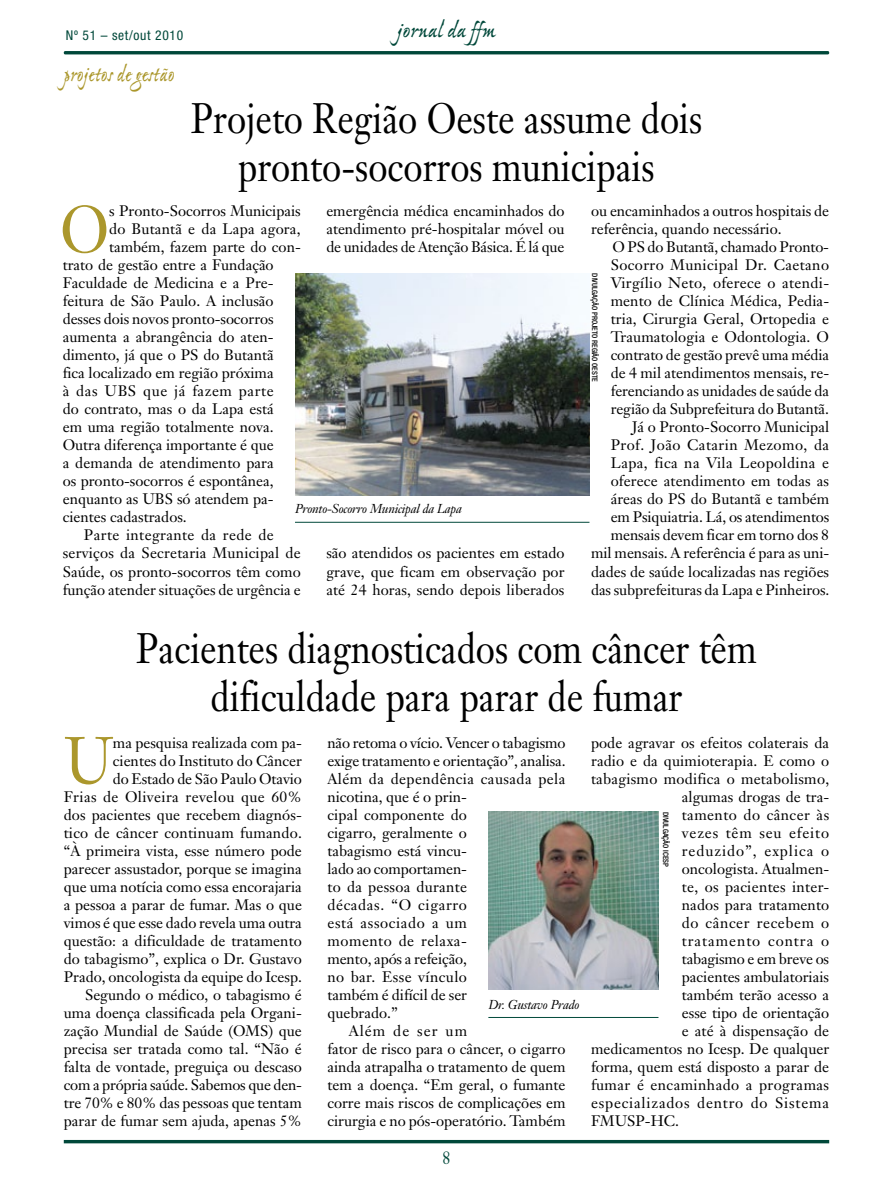
<style>
.page{position:relative;width:893px;height:1191px;background:#fff}
.page>*{position:absolute;margin:0;border:0;box-sizing:border-box;transform-origin:0 0}
.t1{font:65.55px "Janson Text";color:#ab972c;scale:.9 1}
.t2{font:42px/48px "Janson Text";color:#000;text-align:center;scale:.85 1}
.t3{font:24px "Ex Ponto MM 450";letter-spacing:.015em;color:#ab972c;scale:.85 1}
.t4{font:24px "Ex Ponto MM 450";letter-spacing:.01em;color:#00483a}
.t5{font:18px "Janson Text";color:#00483a;scale:.85 1}
.t6{font:15px/18px "Janson Text";color:#000;text-align:justify}
.t7{font:15px "Janson Text";letter-spacing:.025em;color:#000}
.t8{font:15px "Janson Text";letter-spacing:.04em;color:#000}
.t9{font:15px "Janson Text";letter-spacing:.055em;color:#000}
.t10{font:15px "Janson Text";letter-spacing:.03em;color:#000}
.t11{font:15px "Janson Text";letter-spacing:.035em;color:#000}
.t12{font:15px "Janson Text";letter-spacing:.065em;color:#000}
.t13{font:15px "Janson Text";letter-spacing:.02em;color:#000}
.t14{font:15px "Janson Text";letter-spacing:.07em;color:#000}
.t15{font:condensed 13.5px "Helvetica Neue";letter-spacing:.05em;color:#00483a}
.t16{font:italic 12.75px "Janson Text";letter-spacing:-.015em;color:#000}
.t17{font:500 condensed 7.5px "Helvetica Neue";color:#000}
</style>
<div class="page">
<svg style="left:63px;top:1139px;width:767px;height:5px"></svg>
<hr style="left:64px;top:51px;width:765px;height:3px;background:#00483a">
<hr style="left:295px;top:522px;width:294px;height:1px;background:#00483a">
<img style="left:295px;top:273px;width:294px;height:222px">
<hr style="left:488px;top:1017px;width:170px;height:1px;background:#00483a">
<img style="left:488px;top:811px;width:170px;height:179px">
<p class="t15" style="left:66px;top:28px;width:119px">Nº 51 – set/out 2010</p>
<h3 class="t4" style="left:397px;top:18px;width:99px">jornal da ffm</h3>
<h3 class="t3" style="left:64px;top:62px;width:131px">projetos de gestão</h3>
<h2 class="t2" style="left:191px;top:94px;width:603px">Projeto Região Oeste assume dois pronto-socorros municipais</h2>
<p class="t6" style="left:326px;top:202px;width:240px">emergência médica encaminhados do atendimento pré-hospitalar móvel ou de unidades de Atenção Básica. É lá que</p>
<h1 class="t1" style="left:60px;top:188px;width:56px">O</h1>
<p class="t6" style="left:109px;top:202px;width:193px">s Pronto-Socorros Municipais</p>
<p class="t6" style="left:109px;top:220px;width:193px">do Butantã e da Lapa agora,</p>
<p class="t6" style="left:109px;top:238px;width:193px">também, fazem parte do con-</p>
<p class="t6" style="left:63px;top:256px;width:212px">trato de gestão entre a Fundação</p>
<p class="t6" style="left:63px;top:274px;width:213px">Faculdade de Medicina e a Pre-</p>
<p class="t6" style="left:63px;top:292px;width:212px">feitura de São Paulo. A inclusão</p>
<p class="t6" style="left:63px;top:310px;width:212px">desses dois novos pronto-socorros</p>
<p class="t6" style="left:63px;top:328px;width:213px">aumenta a abrangência do aten-</p>
<p class="t6" style="left:63px;top:346px;width:212px">dimento, já que o PS do Butantã</p>
<p class="t6" style="left:63px;top:364px;width:212px">fica localizado em região próxima</p>
<p class="t11" style="left:63px;top:382px;width:212px">à das UBS que já fazem parte</p>
<p class="t6" style="left:63px;top:400px;width:212px">do contrato, mas o da Lapa está</p>
<p class="t6" style="left:63px;top:418px;width:213px">em uma região totalmente nova.</p>
<p class="t6" style="left:63px;top:436px;width:213px">Outra diferença importante é que</p>
<p class="t6" style="left:63px;top:454px;width:213px">a demanda de atendimento para</p>
<p class="t6" style="left:63px;top:472px;width:213px">os pronto-socorros é espontânea,</p>
<p class="t6" style="left:63px;top:490px;width:212px">enquanto as UBS só atendem pa-</p>
<p class="t6" style="left:63px;top:508px;width:126px">cientes cadastrados.</p>
<p class="t7" style="left:84px;top:526px;width:191px">Parte integrante da rede de</p>
<p class="t6" style="left:63px;top:544px;width:240px">serviços da Secretaria Municipal de</p>
<p class="t6" style="left:63px;top:562px;width:240px">Saúde, os pronto-socorros têm como</p>
<p class="t6" style="left:63px;top:580px;width:240px">função atender situações de urgência e</p>
<p class="t16" style="left:295px;top:501px;width:168px">Pronto-Socorro Municipal da Lapa</p>
<p class="t6" style="left:326px;top:544px;width:240px">são atendidos os pacientes em estado grave, que ficam em observação por até 24 horas, sendo depois liberados</p>
<p class="t6" style="left:591px;top:202px;width:240px">ou encaminhados a outros hospitais de referência, quando necessário.</p>
<p class="t6" style="left:591px;top:238px;width:240px;text-align:right">O PS do Butantã, chamado Pronto-Socorro Municipal Dr. Caetano Virgílio Neto, oferece o atendi&shy;mento de Clínica Médica, Pedia&shy;tria, Cirurgia Geral, Ortopedia e Traumatologia e Odontologia. O contrato de gestão prevê uma média<br>de 4 mil atendimentos mensais, re&shy;ferenciando as unidades de saúde da região da Subprefeitura do Butantã.<br>Já o Pronto-Socorro Municipal<br>Prof. João Catarin Mezomo, da Lapa, fica na Vila Leopoldina e oferece atendimento em todas as áreas do PS do Butantã e também em Psiquiatria. Lá, os atendimentos mensais devem ficar em torno dos 8 mil mensais. A referência é para as uni&shy;dades de saúde localizadas nas regiões das subprefeituras da Lapa e Pinheiros.</p>
<p class="t17" style="left:599px;top:273px;width:110px;rotate:90deg">divulgação projeto região oeste</p>
<h2 class="t2" style="left:136px;top:624px;width:732px">Pacientes diagnosticados com câncer têm dificuldade para parar de fumar</h2>
<p class="t6" style="left:327px;top:733px;width:240px">não retoma o vício. Vencer o tabagismo</p>
<p class="t6" style="left:327px;top:751px;width:240px">exige tratamento e orientação”, analisa.</p>
<p class="t10" style="left:327px;top:769px;width:239px">Além da dependência causada pela</p>
<p class="t6" style="left:327px;top:787px;width:141px">nicotina, que é o prin-</p>
<p class="t6" style="left:327px;top:805px;width:141px">cipal componente do</p>
<p class="t6" style="left:327px;top:823px;width:141px">cigarro, geralmente o</p>
<p class="t6" style="left:327px;top:841px;width:141px">tabagismo está vincu-</p>
<p class="t6" style="left:327px;top:859px;width:141px">lado ao comportamen-</p>
<p class="t6" style="left:327px;top:877px;width:141px">to da pessoa durante</p>
<p class="t8" style="left:327px;top:895px;width:141px">décadas. “O cigarro</p>
<p class="t8" style="left:327px;top:913px;width:141px">está associado a um</p>
<p class="t11" style="left:327px;top:931px;width:141px">momento de relaxa-</p>
<p class="t6" style="left:327px;top:949px;width:141px">mento, após a refeição,</p>
<p class="t7" style="left:327px;top:967px;width:141px">no bar. Esse vínculo</p>
<p class="t6" style="left:327px;top:985px;width:141px">também é difícil de ser</p>
<p class="t6" style="left:327px;top:1003px;width:72px">quebrado.”</p>
<p class="t14" style="left:349px;top:1021px;width:120px">Além de ser um</p>
<p class="t6" style="left:327px;top:1039px;width:240px">fator de risco para o câncer, o cigarro</p>
<p class="t6" style="left:327px;top:1057px;width:240px">ainda atrapalha o tratamento de quem</p>
<p class="t6" style="left:327px;top:1075px;width:240px">tem a doença. “Em geral, o fumante</p>
<p class="t6" style="left:327px;top:1093px;width:240px">corre mais riscos de complicações em</p>
<p class="t6" style="left:327px;top:1111px;width:240px">cirurgia e no pós-operatório. Também</p>
<p class="t6" style="left:64px;top:733px;width:240px;text-align:right">ma pesquisa realizada com pa-<br>cientes do Instituto do Câncer<br>do Estado de São Paulo Otavio<br>Frias de Oliveira revelou que 60% dos pacientes que recebem diagnós&shy;tico de câncer continuam fumando. “À primeira vista, esse número pode parecer assustador, porque se imagina que uma notícia como essa encorajaria a pessoa a parar de fumar. Mas o que vimos é que esse dado revela uma outra questão: a dificuldade de tratamento do tabagismo”, explica o Dr. Gustavo Prado, oncologista da equipe do Icesp.<br>Segundo o médico, o tabagismo é uma doença classificada pela Organi&shy;zação Mundial de Saúde (OMS) que precisa ser tratada como tal. “Não é falta de vontade, preguiça ou descaso com a própria saúde. Sabemos que den&shy;tre 70% e 80% das pessoas que tentam parar de fumar sem ajuda, apenas 5%</p>
<p class="t6" style="left:591px;top:733px;width:240px">pode agravar os efeitos colaterais da</p>
<p class="t6" style="left:591px;top:751px;width:240px">radio e da quimioterapia. E como o</p>
<p class="t6" style="left:591px;top:769px;width:240px">tabagismo modifica o metabolismo,</p>
<p class="t6" style="left:682px;top:787px;width:149px">algumas drogas de tra-</p>
<p class="t10" style="left:682px;top:805px;width:149px">tamento do câncer às</p>
<p class="t9" style="left:682px;top:823px;width:149px">vezes têm seu efeito</p>
<p class="t12" style="left:682px;top:841px;width:149px">reduzido”, explica o</p>
<p class="t6" style="left:682px;top:859px;width:149px">oncologista. Atualmen-</p>
<p class="t13" style="left:682px;top:877px;width:149px">te, os pacientes inter-</p>
<p class="t6" style="left:682px;top:895px;width:149px">nados para tratamento</p>
<p class="t8" style="left:682px;top:913px;width:149px">do câncer recebem o</p>
<p class="t12" style="left:682px;top:931px;width:149px">tratamento contra o</p>
<p class="t6" style="left:682px;top:949px;width:149px">tabagismo e em breve os</p>
<p class="t6" style="left:682px;top:967px;width:149px">pacientes ambulatoriais</p>
<p class="t6" style="left:682px;top:985px;width:149px">também terão acesso a</p>
<p class="t6" style="left:682px;top:1003px;width:149px">esse tipo de orientação</p>
<p class="t6" style="left:682px;top:1021px;width:149px">e até à dispensação de</p>
<p class="t6" style="left:591px;top:1039px;width:240px">medicamentos no Icesp. De qualquer</p>
<p class="t6" style="left:591px;top:1057px;width:240px">forma, quem está disposto a parar de</p>
<p class="t7" style="left:591px;top:1075px;width:240px">fumar é encaminhado a programas</p>
<p class="t9" style="left:591px;top:1093px;width:239px">especializados dentro do Sistema</p>
<p class="t6" style="left:591px;top:1111px;width:90px">FMUSP-HC.</p>
<h1 class="t1" style="left:64px;top:719px;width:56px">U</h1>
<p class="t17" style="left:670px;top:811px;width:57px;rotate:90deg">divulgação icesp</p>
<p class="t16" style="left:488px;top:996px;width:93px">Dr. Gustavo Prado</p>
<p class="t5" style="left:442px;top:1146px;width:11px">8</p>
</div>
